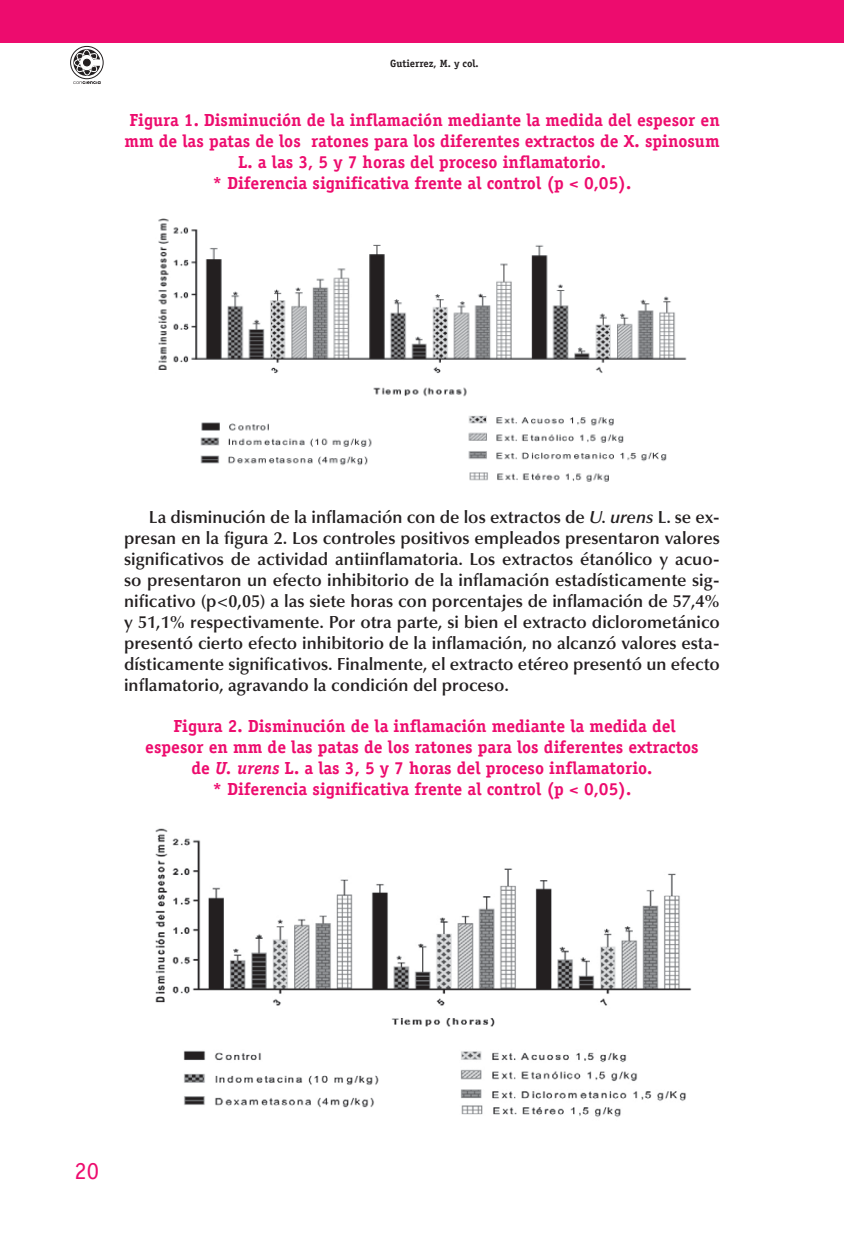
<style>
.page{position:relative;width:844px;height:1241px;background:#fff}
.page>*{position:absolute;margin:0;border:0;box-sizing:border-box;transform-origin:0 0}
.t1{font:24.5px "Officina Serif Std";color:#ed0c6e}
.t2{font:600 17.5px/21px "Optima LT Std";color:#231f20;text-align:justify}
.t3{font:700 17.5px/21px "Officina Serif Std";color:#ed0c6e;text-align:center}
.t4{font:700 10.5px "Officina Serif Std";color:#231f20}
.s1{font-style:italic}
</style>
<div class="page">
<div style="left:0;top:0;width:843px;height:42px;background:#ed0c6e"></div>
<div style="left:70px;top:46px;width:33px;height:33px;border:1px solid #231f20;border-radius:50%"></div>
<svg style="left:73px;top:49px;width:28px;height:35px"></svg>
<img style="left:158px;top:218px;width:529px;height:264px">
<img style="left:155px;top:828px;width:537px;height:289px">
<p class="t4" style="left:390px;top:59px;width:90px">Gutierrez, M. y col.</p>
<p class="t3" style="left:124px;top:111px;width:596px">Figura 1. Disminución de la inflamación mediante la medida del espesor en mm de las patas de los ratones para los diferentes extractos de X. spinosum L. a las 3, 5 y 7 horas del proceso inflamatorio.<br>* Diferencia significativa frente al control (p &lt; 0,05).</p>
<p class="t2" style="left:124px;top:507px;width:597px;text-indent:25px">La disminución de la inflamación con de los extractos de <span class="s1">U. urens</span> L. se ex&shy;presan en la figura 2. Los controles positivos empleados presentaron valores significativos de actividad antiinflamatoria. Los extractos étanólico y acuo&shy;so presentaron un efecto inhibitorio de la inflamación estadísticamente sig&shy;nificativo (p&lt;0,05) a las siete horas con porcentajes de inflamación de 57,4% y 51,1% respectivamente. Por otra parte, si bien el extracto diclorometánico presentó cierto efecto inhibitorio de la inflamación, no alcanzó valores esta&shy;dísticamente significativos. Finalmente, el extracto etéreo presentó un efecto inflamatorio, agravando la condición del proceso.</p>
<p class="t3" style="left:145px;top:717px;width:554px">Figura 2. Disminución de la inflamación mediante la medida del espesor en mm de las patas de los ratones para los diferentes extractos de <span class="s1">U. urens</span> L. a las 3, 5 y 7 horas del proceso inflamatorio.<br>* Diferencia significativa frente al control (p &lt; 0,05).</p>
<h1 class="t1" style="left:75px;top:1161px;width:26px">20</h1>
</div>
